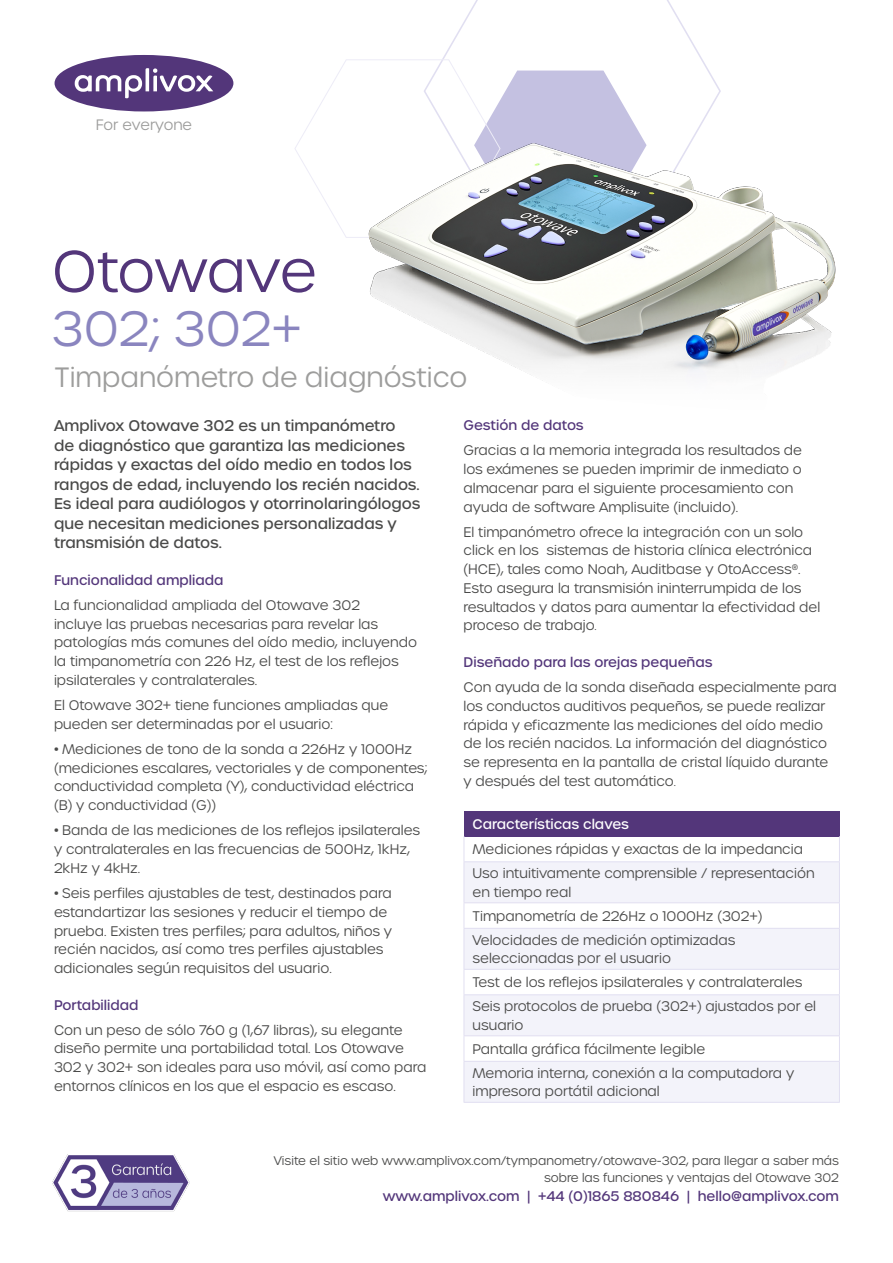
<style>
.page{position:relative;width:893px;height:1263px;background:#fff}
.page>*{position:absolute;margin:0;border:0;box-sizing:border-box;transform-origin:0 0}
.t1{font:300 57px "Urbane";letter-spacing:-.015em;color:#53367a}
.t2{font:300 48px "Urbane";color:#8a85bf}
.t3{font:300 27px "Urbane";color:#9d9d9c}
.t4{font:500 15px/19.5px "Urbane";color:#4a4a49}
.t5{font:300 14.55px "Urbane";color:#9d9d9c}
.t6{font:300 13.5px/18.8px "Urbane";color:#4a4a49}
.t7{font:500 13.5px "Urbane";color:#53367a}
.t8{font:500 13.5px "Urbane";color:#fff}
.t9{font:300 12px/16.5px "Urbane";color:#4a4a49;text-align:right}
.s1{font-size:12px}
</style>
<div class="page">
<svg style="left:442px;top:0;width:279px;height:135px"></svg>
<svg style="left:295px;top:59px;width:352px;height:179px"></svg>
<img style="left:357px;top:135px;width:479px;height:246px">
<div style="left:464px;top:811px;width:375px;height:25px;background:#53367a"></div>
<svg style="left:465px;top:862px;width:374px;height:240px;fill:#f3f3fa"></svg>
<hr style="left:464px;top:861px;width:376px;height:1px;background:#e1dff1">
<hr style="left:464px;top:902px;width:376px;height:1px;background:#e1dff1">
<hr style="left:464px;top:928px;width:376px;height:1px;background:#e1dff1">
<hr style="left:464px;top:969px;width:376px;height:1px;background:#e1dff1">
<hr style="left:464px;top:994px;width:376px;height:1px;background:#e1dff1">
<hr style="left:464px;top:1035px;width:376px;height:1px;background:#e1dff1">
<hr style="left:464px;top:1061px;width:376px;height:1px;background:#e1dff1">
<hr style="left:464px;top:1102px;width:376px;height:1px;background:#e1dff1">
<svg style="left:464px;top:836px;width:1px;height:25px"></svg>
<svg style="left:839px;top:836px;width:1px;height:25px"></svg>
<hr style="left:464px;top:862px;width:1px;height:40px;background:#e1dff1">
<hr style="left:839px;top:862px;width:1px;height:40px;background:#e1dff1">
<svg style="left:464px;top:903px;width:1px;height:25px"></svg>
<svg style="left:839px;top:903px;width:1px;height:25px"></svg>
<hr style="left:464px;top:929px;width:1px;height:40px;background:#e1dff1">
<hr style="left:839px;top:929px;width:1px;height:40px;background:#e1dff1">
<svg style="left:464px;top:970px;width:1px;height:24px"></svg>
<svg style="left:839px;top:970px;width:1px;height:24px"></svg>
<hr style="left:464px;top:995px;width:1px;height:40px;background:#e1dff1">
<hr style="left:839px;top:995px;width:1px;height:40px;background:#e1dff1">
<svg style="left:464px;top:1036px;width:1px;height:25px"></svg>
<svg style="left:839px;top:1036px;width:1px;height:25px"></svg>
<hr style="left:464px;top:1062px;width:1px;height:40px;background:#e1dff1">
<hr style="left:839px;top:1062px;width:1px;height:40px;background:#e1dff1">
<div style="left:55px;top:55px;width:178px;height:56px;background:#53367a;border-radius:50%"></div>
<svg style="left:75px;top:68px;width:138px;height:30px"></svg>
<img style="left:53px;top:1155px;width:137px;height:57px">
<p class="t5" style="left:96px;top:116px;width:98px">For everyone</p>
<h1 class="t1" style="left:52px;top:235px;width:267px">Otowave</h1>
<h2 class="t2" style="left:52px;top:298px;width:251px">302; 302+</h2>
<h3 class="t3" style="left:54px;top:360px;width:414px">Timpanómetro de diagnóstico</h3>
<p class="t4" style="left:54px;top:416px;width:368px">Amplivox Otowave 302 es un timpanómetro<br>de diagnóstico que garantiza las mediciones rápidas y exactas del oído medio en todos los rangos de edad, incluyendo los recién nacidos.<br>Es ideal para audiólogos y otorrinolaringólogos que necesitan mediciones personalizadas y transmisión de datos.</p>
<p class="t7" style="left:54px;top:571px;width:171px">Funcionalidad ampliada</p>
<p class="t6" style="left:54px;top:596px;width:364px">La funcionalidad ampliada del Otowave 302<br>incluye las pruebas necesarias para revelar las patologías más comunes del oído medio, incluyendo la timpanometría con 226 Hz, el test de los reflejos ipsilaterales y contralaterales.</p>
<p class="t6" style="left:54px;top:696px;width:336px">El Otowave 302+ tiene funciones ampliadas que pueden ser determinadas por el usuario:</p>
<p class="t6" style="left:54px;top:740px;width:375px">• Mediciones de tono de la sonda a 226Hz y 1000Hz (mediciones escalares, vectoriales y de componentes; conductividad completa (Y), conductividad eléctrica (B) y conductividad (G))</p>
<p class="t6" style="left:54px;top:821px;width:368px">• Banda de las mediciones de los reflejos ipsilaterales y contralaterales en las frecuencias de 500Hz, 1kHz,<br>2kHz y 4kHz.</p>
<p class="t6" style="left:54px;top:884px;width:340px">• Seis perfiles ajustables de test, destinados para estandartizar las sesiones y reducir el tiempo de prueba. Existen tres perfiles; para adultos, niños y recién nacidos, así como tres perfiles ajustables adicionales según requisitos del usuario.</p>
<p class="t7" style="left:54px;top:996px;width:86px">Portabilidad</p>
<p class="t6" style="left:54px;top:1020px;width:374px">Con un peso de sólo 760 g (1,67 libras), su elegante diseño permite una portabilidad total. Los Otowave 302 y 302+ son ideales para uso móvil, así como para entornos clínicos en los que el espacio es escaso.</p>
<p class="t7" style="left:463px;top:416px;width:122px">Gestión de datos</p>
<p class="t6" style="left:463px;top:441px;width:340px">Gracias a la memoria integrada los resultados de los exámenes se pueden imprimir de inmediato o almacenar para el siguiente procesamiento con ayuda de software Amplisuite (incluido).</p>
<p class="t6" style="left:463px;top:522px;width:358px">El timpanómetro ofrece la integración con un solo click en los sistemas de historia clínica electrónica (HCE), tales como Noah, Auditbase y OtoAccess<sup>®</sup>.<br>Esto asegura la transmisión ininterrumpida de los resultados y datos para aumentar la efectividad del proceso de trabajo<span class="s1">.</span></p>
<p class="t7" style="left:463px;top:653px;width:250px">Diseñado para las orejas pequeñas</p>
<p class="t6" style="left:463px;top:678px;width:375px">Con ayuda de la sonda diseñada especialmente para los conductos auditivos pequeños, se puede realizar rápida y eficazmente las mediciones del oído medio de los recién nacidos. La información del diagnóstico se representa en la pantalla de cristal líquido durante y después del test automático<span class="s1">.</span></p>
<p class="t8" style="left:472px;top:815px;width:158px">Características claves</p>
<p class="t6" style="left:472px;top:837px;width:344px;line-height:23.9px">Mediciones rápidas y exactas de la impedancia<br>Uso intuitivamente comprensible / representación</p>
<p class="t6" style="left:472px;top:880px;width:292px;line-height:23.9px">en tiempo real<br>Timpanometría de 226Hz o 1000Hz (302+)<br>Velocidades de medición optimizadas</p>
<p class="t6" style="left:472px;top:946px;width:345px;line-height:23.9px">seleccionadas por el usuario<br>Test de los reflejos ipsilaterales y contralaterales<br>Seis protocolos de prueba (302+) ajustados por el</p>
<p class="t6" style="left:472px;top:1013px;width:323px;line-height:23.9px">usuario<br>Pantalla gráfica fácilmente legible<br>Memoria interna, conexión a la computadora y</p>
<p class="t6" style="left:472px;top:1082px;width:189px">impresora portátil adicional</p>
<p class="t9" style="left:274px;top:1153px;width:567px">Visite el sitio web www.amplivox.com/tympanometry/otowave-302, para llegar a saber más sobre las funciones y ventajas del Otowave 302</p>
<p class="t7" style="left:383px;top:1187px;width:458px">www.amplivox.com | +44 (0)1865 880846 | hello@amplivox.com</p>
</div>
